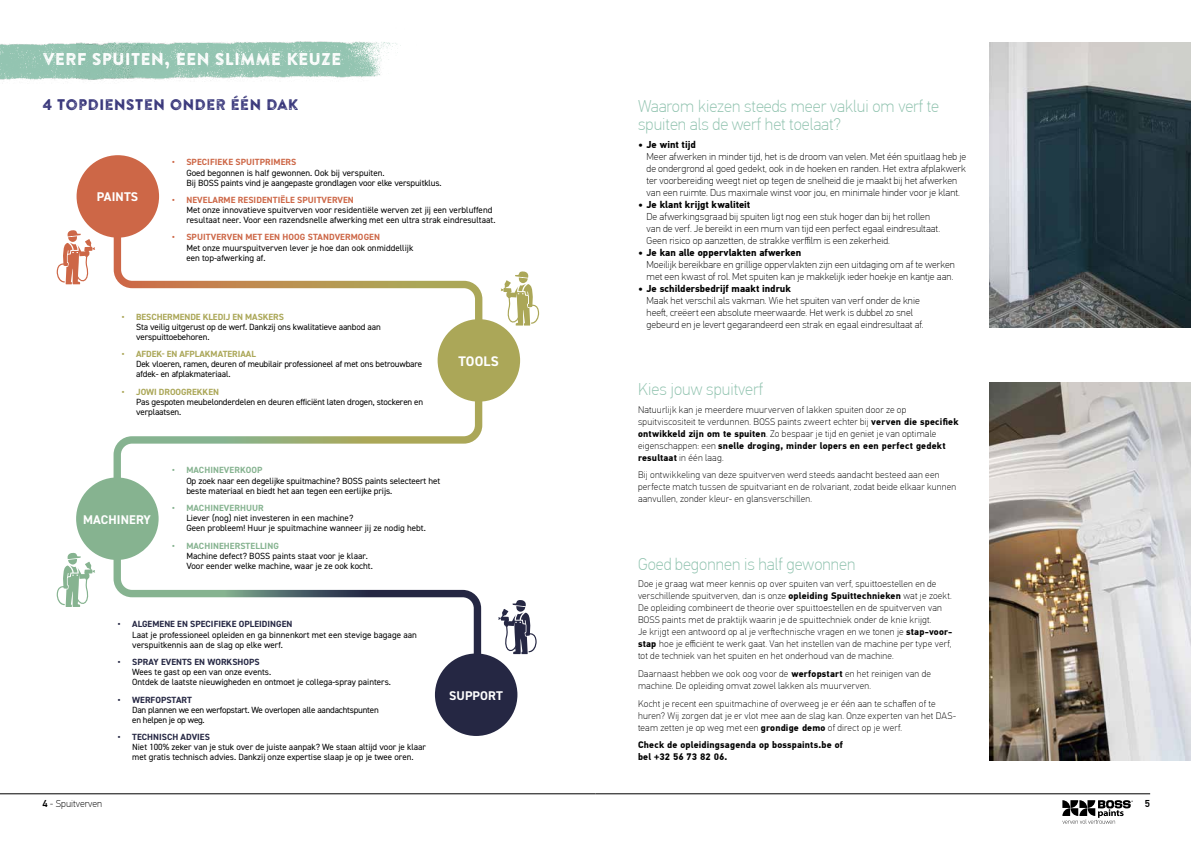
<style>
.page{position:relative;width:1191px;height:842px;background:#fff}
.page>*{position:absolute;margin:0;border:0;box-sizing:border-box;transform-origin:0 0}
.t1{font:100 17px/18px "PF Din Text Pro";color:#8fc2ae}
.t2{font:17px "Brandon Printed Two";color:#fff}
.t3{font:15.3px "Brandon Printed Two";color:#353378}
.t4{font:700 13.9px "DIN2014";letter-spacing:.01em;color:#fff}
.t5{font:700 12.6px "DIN2014";letter-spacing:.01em;color:#fff}
.t6{font:100 10px/12px "PF Din Text Pro";letter-spacing:.005em;color:#000}
.t7{font:700 10px "PF Din Text Pro";color:#000}
.t8{font:500 10px "PF Din Text Pro";color:#000}
.t9{font:100 9.5px/12px "PF Din Text Pro";letter-spacing:.025em;color:#000}
.t10{font:700 9.5px/12px "PF Din Text Pro";letter-spacing:.02em;color:#000}
.t11{font:9px/10.1px "DIN2014";letter-spacing:-.005em;color:#000}
.t12{font:700 9px "DIN2014";letter-spacing:.01em;color:#cd6747}
.t13{font:700 9px "DIN2014";letter-spacing:.005em;color:#252743}
.t14{font:9px/10.1px "DIN2014";letter-spacing:-.025em;color:#000}
.t15{font:700 9px "DIN2014";letter-spacing:-.005em;color:#aba758}
.t16{font:700 9px "DIN2014";letter-spacing:.01em;color:#86b390}
.s1{font-weight:700}
.s2{font-weight:500}
</style>
<div class="page">
<hr style="left:0;top:793px;width:595px;height:1px;background:#000">
<hr style="left:595px;top:793px;width:555px;height:1px;background:#000">
<svg style="left:1062px;top:800px;width:70px;height:24px"></svg>
<img style="left:182px;top:41px;width:219px;height:40px">
<img style="left:0;top:42px;width:182px;height:38px">
<img style="left:989px;top:43px;width:202px;height:285px">
<img style="left:989px;top:382px;width:202px;height:378px">
<svg style="left:111px;top:203px;width:375px;height:117px"></svg>
<svg style="left:110px;top:559px;width:372px;height:121px"></svg>
<svg style="left:113px;top:401px;width:373px;height:76px"></svg>
<svg style="left:56px;top:230px;width:39px;height:55px"></svg>
<svg style="left:501px;top:271px;width:38px;height:56px"></svg>
<svg style="left:498px;top:600px;width:39px;height:55px"></svg>
<svg style="left:56px;top:552px;width:39px;height:55px"></svg>
<div style="left:76px;top:477px;width:83px;height:83px;background:#86b390;border-radius:50%"></div>
<div style="left:437px;top:319px;width:83px;height:83px;background:#aba758;border-radius:50%"></div>
<div style="left:435px;top:653px;width:82px;height:83px;background:#252743;border-radius:50%"></div>
<div style="left:77px;top:155px;width:82px;height:83px;background:#cd6747;border-radius:50%"></div>
<h1 class="t2" style="left:43px;top:49px;width:300px">VERF SPUITEN, EEN SLIMME KEUZE</h1>
<h2 class="t3" style="left:43px;top:95px;width:257px">4 TOPDIENSTEN ONDER ÉÉN DAK</h2>
<h3 class="t5" style="left:97px;top:189px;width:43px">PAINTS</h3>
<p class="t12" style="left:172px;top:156px;width:126px">• SPECIFIEKE SPUITPRIMERS</p>
<p class="t11" style="left:186px;top:167px;width:257px">Goed begonnen is half gewonnen. Ook bij verspuiten.<br>Bij BOSS paints vind je aangepaste grondlagen voor elke verspuitklus.</p>
<p class="t12" style="left:172px;top:194px;width:183px">• NEVELARME RESIDENTIËLE SPUITVERVEN</p>
<p class="t11" style="left:186px;top:205px;width:311px">Met onze innovatieve spuitverven voor residentiële werven zet jij een verbluffend resultaat neer. Voor een razendsnelle afwerking met een ultra strak eindresultaat.</p>
<p class="t12" style="left:172px;top:231px;width:209px">• SPUITVERVEN MET EEN HOOG STANDVERMOGEN</p>
<p class="t11" style="left:186px;top:242px;width:229px">Met onze muurspuitverven lever je hoe dan ook onmiddellijk een top-afwerking af.</p>
<p class="t15" style="left:122px;top:310px;width:164px">• BESCHERMENDE KLEDIJ EN MASKERS</p>
<p class="t11" style="left:136px;top:321px;width:246px">Sta veilig uitgerust op de werf. Dankzij ons kwalitatieve aanbod aan verspuittoebehoren.</p>
<p class="t15" style="left:122px;top:348px;width:136px">• AFDEK- EN AFPLAKMATERIAAL</p>
<p class="t11" style="left:136px;top:359px;width:288px">Dek vloeren, ramen, deuren of meubilair professioneel af met ons betrouwbare afdek- en afplakmateriaal.</p>
<p class="t15" style="left:122px;top:385px;width:99px">• JOWI DROOGREKKEN</p>
<p class="t11" style="left:136px;top:396px;width:289px">Pas gespoten meubelonderdelen en deuren efficiënt laten drogen, stockeren en verplaatsen.</p>
<h3 class="t4" style="left:458px;top:352px;width:42px">TOOLS</h3>
<h3 class="t5" style="left:83px;top:511px;width:69px">MACHINERY</h3>
<p class="t16" style="left:172px;top:464px;width:92px">• MACHINEVERKOOP</p>
<p class="t11" style="left:186px;top:475px;width:255px">Op zoek naar een degelijke spuitmachine? BOSS paints selecteert het beste materiaal en biedt het aan tegen een eerlijke prijs.</p>
<p class="t16" style="left:172px;top:502px;width:93px">• MACHINEVERHUUR</p>
<p class="t11" style="left:186px;top:513px;width:241px">Liever (nog) niet investeren in een machine?<br>Geen probleem! Huur je spuitmachine wanneer jij ze nodig hebt.</p>
<p class="t16" style="left:172px;top:539px;width:108px">• MACHINEHERSTELLING</p>
<p class="t11" style="left:186px;top:550px;width:188px">Machine defect? BOSS paints staat voor je klaar.<br>Voor eender welke machine, waar je ze ook kocht.</p>
<p class="t13" style="left:118px;top:618px;width:176px">• ALGEMENE EN SPECIFIEKE OPLEIDINGEN</p>
<p class="t11" style="left:132px;top:629px;width:286px">Laat je professioneel opleiden en ga binnenkort met een stevige bagage aan verspuitkennis aan de slag op elke werf.</p>
<p class="t13" style="left:118px;top:656px;width:143px">• SPRAY EVENTS EN WORKSHOPS</p>
<p class="t11" style="left:132px;top:667px;width:260px">Wees te gast op een van onze events.<br>Ontdek de laatste nieuwigheden en ontmoet je collega-spray painters.</p>
<p class="t13" style="left:118px;top:693px;width:76px">• WERFOPSTART</p>
<p class="t14" style="left:132px;top:704px;width:248px">Dan plannen we een werfopstart. We overlopen alle aandachtspunten en helpen je op weg.</p>
<p class="t13" style="left:118px;top:731px;width:94px">• TECHNISCH ADVIES</p>
<p class="t11" style="left:132px;top:742px;width:295px">Niet 100% zeker van je stuk over de juiste aanpak? We staan altijd voor je klaar met gratis technisch advies. Dankzij onze expertise slaap je op je twee oren.</p>
<h3 class="t5" style="left:449px;top:687px;width:55px">SUPPORT</h3>
<h1 class="t1" style="left:638px;top:97px;width:303px">Waarom kiezen steeds meer vaklui om verf te spuiten als de werf het toelaat?</h1>
<p class="t7" style="left:638px;top:138px;width:59px">• Je wint tijd</p>
<p class="t6" style="left:646px;top:150px;width:321px">Meer afwerken in minder tijd, het is de droom van velen. Met één spuitlaag heb je de ondergrond al goed gedekt, ook in de hoeken en randen. Het extra afplakwerk ter voorbereiding weegt niet op tegen de snelheid die je maakt bij het afwerken van een ruimte. Dus maximale winst voor jou, en minimale hinder voor je klant.</p>
<p class="t7" style="left:638px;top:198px;width:114px">• Je klant krijgt kwaliteit</p>
<p class="t6" style="left:646px;top:210px;width:295px">De afwerkingsgraad bij spuiten ligt nog een stuk hoger dan bij het rollen van de verf. Je bereikt in een mum van tijd een perfect egaal eindresultaat.<br>Geen risico op aanzetten, de strakke verffilm is een zekerheid.</p>
<p class="t7" style="left:638px;top:246px;width:165px">• Je kan alle oppervlakten afwerken</p>
<p class="t6" style="left:646px;top:258px;width:310px">Moeilijk bereikbare en grillige oppervlakten zijn een uitdaging om af te werken met een kwast of rol. Met spuiten kan je makkelijk ieder hoekje en kantje aan.</p>
<p class="t7" style="left:638px;top:282px;width:154px">• Je schildersbedrijf maakt indruk</p>
<p class="t6" style="left:646px;top:294px;width:278px">Maak het verschil als vakman. Wie het spuiten van verf onder de knie heeft, creëert een absolute meerwaarde. Het werk is dubbel zo snel gebeurd en je levert gegarandeerd een strak en egaal eindresultaat af.</p>
<h1 class="t1" style="left:638px;top:380px;width:126px">Kies jouw spuitverf</h1>
<p class="t9" style="left:638px;top:403px;width:322px">Natuurlijk kan je meerdere muurverven of lakken spuiten door ze op spuitviscositeit te verdunnen. BOSS paints zweert echter bij <span class="s1">verven die specifiek ontwikkeld zijn om te spuiten</span>. Zo bespaar je tijd en geniet je van optimale eigenschappen: een <span class="s1">snelle droging, minder lopers en een perfect gedekt resultaat</span> in één laag.</p>
<p class="t9" style="left:638px;top:469px;width:320px">Bij ontwikkeling van deze spuitverven werd steeds aandacht besteed aan een perfecte match tussen de spuitvariant en de rolvariant, zodat beide elkaar kunnen aanvullen, zonder kleur- en glansverschillen.</p>
<h1 class="t1" style="left:638px;top:555px;width:219px">Goed begonnen is half gewonnen</h1>
<p class="t9" style="left:638px;top:578px;width:316px">Doe je graag wat meer kennis op over spuiten van verf, spuittoestellen en de verschillende spuitverven, dan is onze <span class="s1">opleiding Spuittechnieken</span> wat je zoekt.<br>De opleiding combineert de theorie over spuittoestellen en de spuitverven van BOSS paints met de praktijk waarin je de spuittechniek onder de knie krijgt.<br>Je krijgt een antwoord op al je verftechnische vragen en we tonen je <span class="s1">stap-voor&shy;stap</span> hoe je efficiënt te werk gaat. Van het instellen van de machine per type verf, tot de techniek van het spuiten en het onderhoud van de machine.</p>
<p class="t9" style="left:638px;top:668px;width:294px">Daarnaast hebben we ook oog voor de <span class="s1">werfopstart</span> en het reinigen van de machine. De opleiding omvat zowel lakken als muurverven.</p>
<p class="t9" style="left:638px;top:697px;width:320px">Kocht je recent een spuitmachine of overweeg je er één aan te schaffen of te huren? Wij zorgen dat je er vlot mee aan de slag kan. Onze experten van het DAS&shy;team zetten je op weg met een <span class="s1">grondige demo</span> of direct op je werf.</p>
<p class="t10" style="left:638px;top:739px;width:206px">Check de opleidingsagenda op bosspaints.be of bel +32 56 73 82 06.</p>
<p class="t6" style="left:43px;top:798px;width:61px"><span class="s2">4</span> - Spuitverven</p>
<p class="t8" style="left:1144px;top:798px;width:7px">5</p>
</div>
